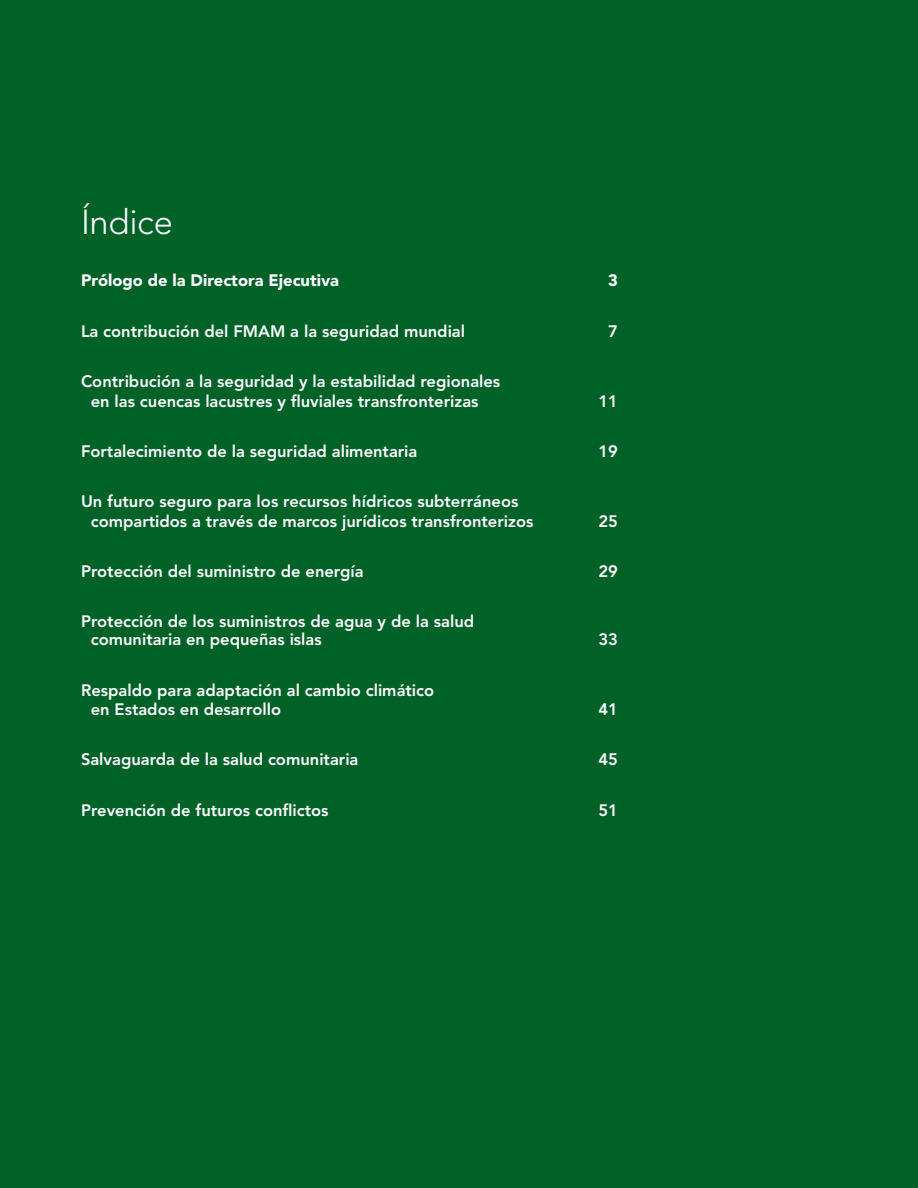
<style>
.page{position:relative;width:918px;height:1188px;background:#006227}
.page>*{position:absolute;margin:0;border:0;box-sizing:border-box;transform-origin:0 0}
.t1{font:300 34.5px "Avenir";letter-spacing:-.005em;color:#fff}
.t2{font:800 16.5px/19.5px "Avenir";color:#fff}
.t3{font:900 16.5px "Avenir";color:#fff}
</style>
<div class="page">
<h1 class="t1" style="left:81px;top:202px;width:93px">Índice</h1>
<p class="t3" style="left:81px;top:270px;width:260px">Prólogo de la Directora Ejecutiva</p>
<p class="t3" style="left:608px;top:270px;width:11px">3</p>
<p class="t2" style="left:81px;top:322px;width:386px">La contribución del FMAM a la seguridad mundial</p>
<p class="t2" style="left:608px;top:322px;width:11px">7</p>
<p class="t2" style="left:91px;top:372px;width:411px;text-indent:-10px">Contribución a la seguridad y la estabilidad regionales en las cuencas lacustres y fluviales transfronterizas</p>
<p class="t2" style="left:598px;top:391px;width:21px">11</p>
<p class="t2" style="left:81px;top:442px;width:338px">Fortalecimiento de la seguridad alimentaria</p>
<p class="t2" style="left:598px;top:442px;width:21px">19</p>
<p class="t2" style="left:91px;top:492px;width:444px;text-indent:-10px">Un futuro seguro para los recursos hídricos subterráneos compartidos a través de marcos jurídicos transfronterizos</p>
<p class="t2" style="left:598px;top:511px;width:21px">25</p>
<p class="t2" style="left:81px;top:562px;width:284px">Protección del suministro de energía</p>
<p class="t2" style="left:598px;top:562px;width:21px">29</p>
<p class="t2" style="left:91px;top:613px;width:385px;line-height:18px;text-indent:-10px">Protección de los suministros de agua y de la salud comunitaria en pequeñas islas</p>
<p class="t2" style="left:598px;top:630px;width:21px">33</p>
<p class="t2" style="left:91px;top:680px;width:345px;text-indent:-10px">Respaldo para adaptación al cambio climático en Estados en desarrollo</p>
<p class="t2" style="left:598px;top:700px;width:21px">41</p>
<p class="t2" style="left:81px;top:750px;width:279px">Salvaguarda de la salud comunitaria</p>
<p class="t2" style="left:598px;top:750px;width:21px">45</p>
<p class="t2" style="left:81px;top:800px;width:249px">Prevención de futuros conflictos</p>
<p class="t2" style="left:598px;top:800px;width:21px">51</p>
</div>
